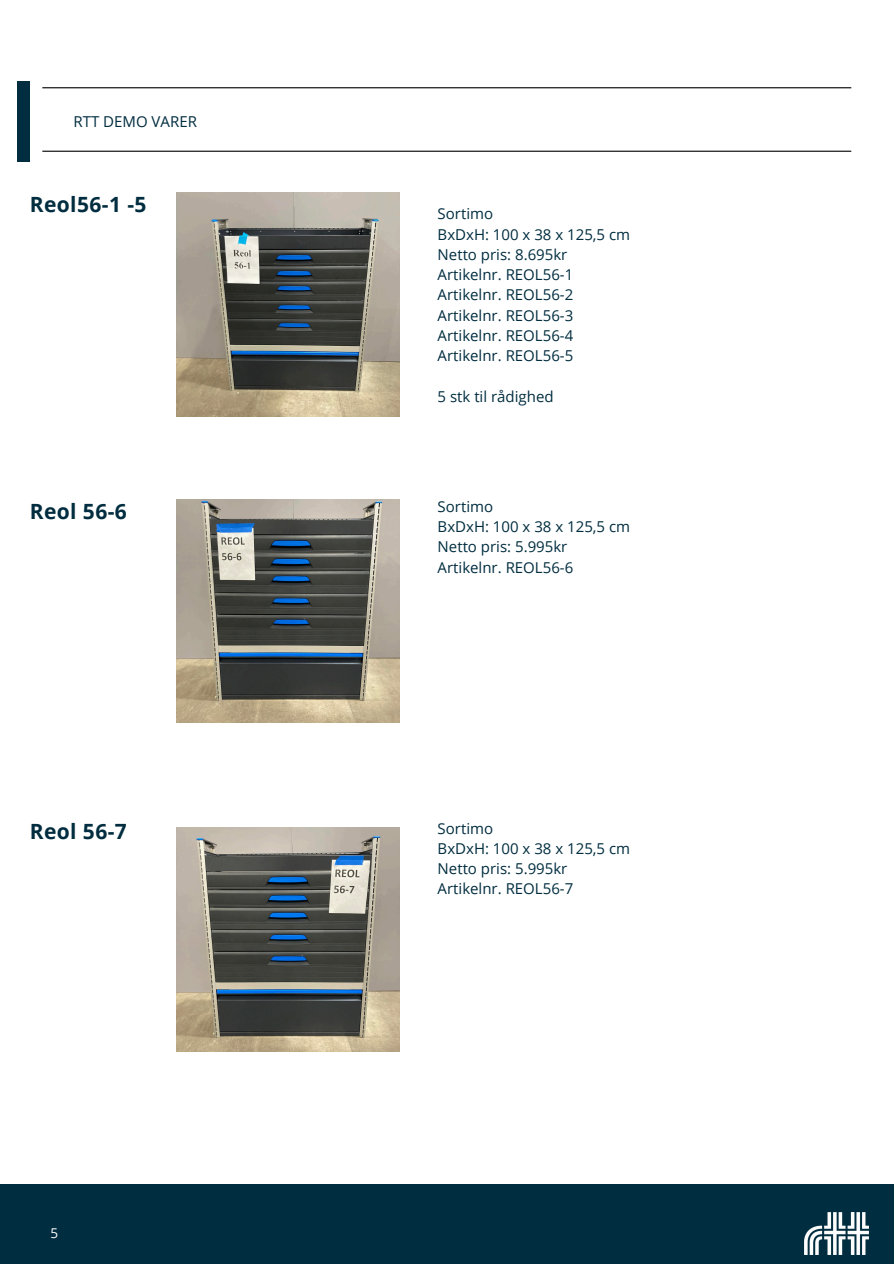
<style>
.page{position:relative;width:894px;height:1264px;background:#fff}
.page>*{position:absolute;margin:0;border:0;box-sizing:border-box;transform-origin:0 0}
.t1{font:700 21px "Open Sans";letter-spacing:.02em;color:#002d3f}
.t2{font:15px "Open Sans";color:#002d3f}
.t3{font:13.5px "Open Sans";color:#fefefe}
</style>
<div class="page">
<div style="left:0;top:1183px;width:893px;height:80px;background:#002d3f"></div>
<img style="left:804px;top:1212px;width:64px;height:42px">
<hr style="left:42px;top:151px;width:809px;height:1px;background:#000">
<hr style="left:42px;top:87px;width:809px;height:1px;background:#000">
<div style="left:17px;top:81px;width:13px;height:80px;background:#002d3f"></div>
<img style="left:176px;top:193px;width:223px;height:223px">
<img style="left:176px;top:499px;width:223px;height:224px">
<img style="left:176px;top:827px;width:223px;height:224px">
<p class="t2" style="left:73px;top:111px;width:125px">RTT DEMO VARER</p>
<p class="t1" style="left:30px;top:190px;width:118px">Reol56-1 -5</p>
<p class="t1" style="left:30px;top:496px;width:99px">Reol 56-6</p>
<p class="t1" style="left:30px;top:816px;width:99px">Reol 56-7</p>
<h1 class="t3" style="left:51px;top:1223px;width:9px">5</h1>
<p class="t2" style="left:437px;top:203px;width:57px">Sortimo</p>
<p class="t2" style="left:437px;top:224px;width:194px">BxDxH: 100 x 38 x 125,5 cm</p>
<p class="t2" style="left:437px;top:244px;width:131px">Netto pris: 8.695kr</p>
<p class="t2" style="left:437px;top:264px;width:137px">Artikelnr. REOL56-1</p>
<h1 class="t2" style="left:437px;top:284px;width:137px">Artikelnr. REOL56-2</h1>
<p class="t2" style="left:437px;top:305px;width:137px">Artikelnr. REOL56-3</p>
<p class="t2" style="left:437px;top:325px;width:137px">Artikelnr. REOL56-4</p>
<p class="t2" style="left:437px;top:345px;width:137px">Artikelnr. REOL56-5</p>
<p class="t2" style="left:437px;top:386px;width:117px">5 stk til rådighed</p>
<p class="t2" style="left:437px;top:496px;width:57px">Sortimo</p>
<p class="t2" style="left:437px;top:516px;width:194px">BxDxH: 100 x 38 x 125,5 cm</p>
<p class="t2" style="left:437px;top:536px;width:131px">Netto pris: 5.995kr</p>
<p class="t2" style="left:437px;top:556px;width:137px">Artikelnr. REOL56-6</p>
<p class="t2" style="left:437px;top:817px;width:57px">Sortimo</p>
<p class="t2" style="left:437px;top:837px;width:194px">BxDxH: 100 x 38 x 125,5 cm</p>
<p class="t2" style="left:437px;top:858px;width:131px">Netto pris: 5.995kr</p>
<p class="t2" style="left:437px;top:878px;width:137px">Artikelnr. REOL56-7</p>
</div>
